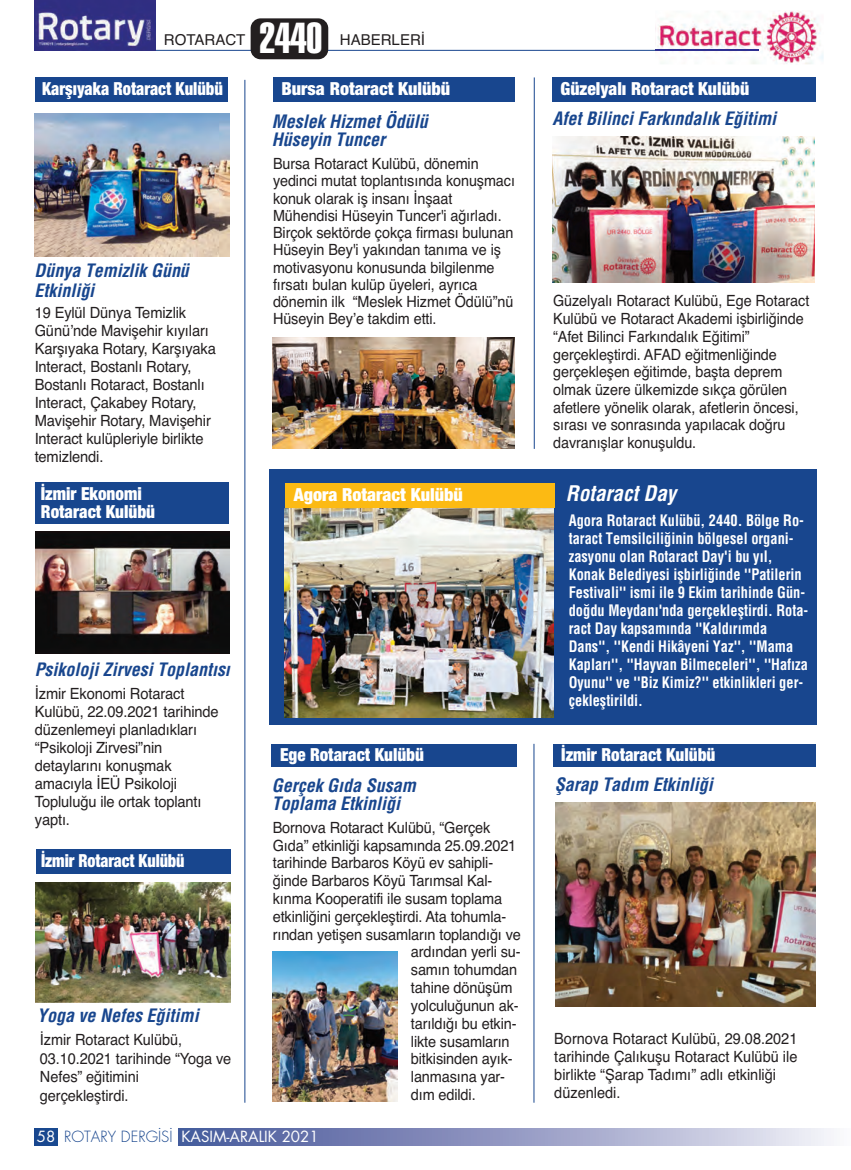
<style>
.page{position:relative;width:851px;height:1170px;background:#fff}
.page>*{position:absolute;margin:0;border:0;box-sizing:border-box;transform-origin:0 0}
.t1{font:42.6px "Helveticam Extra Compress";color:#fff}
.t2{font:italic 700 21px "Helveticam Cond";color:#fff}
.t3{font:italic 700 18px/18px "Helveticam Cond";color:#18468e}
.t4{font:900 18px "Helveticam New Cond";color:#fff;scale:.95 1}
.t5{font:900 18px "Helveticam New Cond";color:#fff}
.t6{font:900 18px "Helveticam New Cond";color:#fff;scale:.91 1}
.t7{font:900 18px "Helveticam New Cond";color:#fff;scale:.89 1}
.t8{font:15.45px/17.2px "Helvetica";letter-spacing:-.005em;color:#231f20;scale:.93 1}
.t9{font:15.45px/18px "Helvetica";letter-spacing:-.005em;color:#231f20;scale:.94 1}
.t10{font:15.45px/18px "Helvetica";letter-spacing:-.005em;color:#231f20;scale:.95 1}
.t11{font:700 15.45px/18px "Helveticam Cond";color:#fff;scale:.93 1}
.t12{font:15px "Futura Bookm";color:#fff}
.t13{font:15px "Helvetica";color:#231f20}
.s1{font-family:"Futura Lightm";color:#18468e}
</style>
<div class="page">
<svg style="left:34px;top:1128px;width:797px;height:16px;background:#919ac3"></svg>
<div style="left:58px;top:1127px;width:120px;height:22px;background:#fff"></div>
<div style="left:269px;top:469px;width:547px;height:256px;background:#18468e"></div>
<hr style="left:36px;top:50px;width:722px;height:1px;background:#18468e">
<img style="left:34px;top:0;width:121px;height:50px">
<img style="left:555px;top:802px;width:260px;height:204px">
<img style="left:35px;top:882px;width:196px;height:120px">
<img style="left:272px;top:337px;width:242px;height:111px">
<div style="left:553px;top:744px;width:263px;height:23px;background:#18468e"></div>
<div style="left:273px;top:77px;width:241px;height:25px;background:#18468e"></div>
<div style="left:552px;top:77px;width:263px;height:25px;background:#18468e"></div>
<div style="left:35px;top:77px;width:192px;height:25px;background:#18468e"></div>
<div style="left:36px;top:849px;width:194px;height:24px;background:#18468e"></div>
<div style="left:271px;top:744px;width:246px;height:23px;background:#18468e"></div>
<div style="left:250px;top:18px;width:78px;height:41px;background:#231f20;border-radius:10px"></div>
<hr style="left:244px;top:80px;width:1px;height:1022px;background:#18468e">
<hr style="left:533px;top:743px;width:1px;height:359px;background:#18468e">
<hr style="left:534px;top:77px;width:1px;height:372px;background:#18468e">
<img style="left:655px;top:11px;width:168px;height:53px">
<img style="left:655px;top:50px;width:103px;height:1px">
<img style="left:552px;top:137px;width:262px;height:146px">
<img style="left:35px;top:114px;width:194px;height:142px">
<img style="left:35px;top:531px;width:195px;height:122px">
<img style="left:285px;top:508px;width:268px;height:209px">
<div style="left:284px;top:483px;width:270px;height:24px;background:#fcba13"></div>
<div style="left:36px;top:482px;width:193px;height:41px;background:#18468e"></div>
<img style="left:273px;top:951px;width:124px;height:150px">
<h1 class="t1" style="left:259px;top:13px;width:64px">2440</h1>
<p class="t13" style="left:164px;top:31px;width:83px">ROTARACT</p>
<p class="t13" style="left:340px;top:31px;width:87px">HABERLERİ</p>
<p class="t6" style="left:42px;top:78px;width:200px">Karşıyaka Rotaract Kulübü</p>
<p class="t5" style="left:281px;top:77px;width:170px">Bursa Rotaract Kulübü</p>
<p class="t5" style="left:560px;top:77px;width:190px">Güzelyalı Rotaract Kulübü</p>
<p class="t3" style="left:34px;top:261px;width:156px;line-height:19.5px">Dünya Temizlik Günü<br>Etkinliği</p>
<p class="t10" style="left:35px;top:303px;width:192px">19 Eylül Dünya Temizlik<br>Günü’nde Mavişehir kıyıları<br>Karşıyaka Rotary, Karşıyaka<br>Interact, Bostanlı Rotary,<br>Bostanlı Rotaract, Bostanlı<br>Interact, Çakabey Rotary,<br>Mavişehir Rotary, Mavişehir<br>Interact kulüpleriyle birlikte temizlendi.</p>
<p class="t3" style="left:272px;top:112px;width:158px">Meslek Hizmet Ödülü<br>Hüseyin Tuncer</p>
<p class="t3" style="left:552px;top:110px;width:225px">Afet Bilinci Farkındalık Eğitimi</p>
<p class="t8" style="left:273px;top:155px;width:262px">Bursa Rotaract Kulübü, dönemin yedinci mutat toplantısında konuşmacı konuk olarak iş insanı İnşaat Mühendisi Hüseyin Tuncer'i ağırladı.<br>Birçok sektörde çokça firması bulunan Hüseyin Bey'i yakından tanıma ve iş motivasyonu konusunda bilgilenme fırsatı bulan kulüp üyeleri, ayrıca dönemin ilk “Meslek Hizmet Ödülü”nü Hüseyin Bey’e takdim etti.</p>
<p class="t8" style="left:553px;top:292px;width:277px;line-height:17.7px">Güzelyalı Rotaract Kulübü, Ege Rotaract Kulübü ve Rotaract Akademi işbirliğinde “Afet Bilinci Farkındalık Eğitimi” gerçekleştirdi. AFAD eğitmenliğinde gerçekleşen eğitimde, başta deprem olmak üzere ülkemizde sıkça görülen afetlere yönelik olarak, afetlerin öncesi, sırası ve sonrasında yapılacak doğru davranışlar konuşuldu.</p>
<p class="t4" style="left:41px;top:482px;width:108px">İzmir Ekonomi</p>
<p class="t5" style="left:294px;top:483px;width:170px">Agora Rotaract Kulübü</p>
<p class="t4" style="left:41px;top:500px;width:122px">Rotaract Kulübü</p>
<p class="t3" style="left:35px;top:660px;width:197px">Psikoloji Zirvesi Toplantısı</p>
<p class="t10" style="left:35px;top:684px;width:195px">İzmir Ekonomi Rotaract<br>Kulübü, 22.09.2021 tarihinde düzenlemeyi planladıkları “Psikoloji Zirvesi”nin detaylarını konuşmak amacıyla İEÜ Psikoloji<br>Topluluğu ile ortak toplantı yaptı.</p>
<p class="t7" style="left:41px;top:849px;width:162px">İzmir Rotaract Kulübü</p>
<p class="t3" style="left:37px;top:1006px;width:163px">Yoga ve Nefes Eğitimi</p>
<p class="t9" style="left:40px;top:1030px;width:205px;line-height:18.6px">İzmir Rotaract Kulübü,<br>03.10.2021 tarihinde “Yoga ve<br>Nefes” eğitimini gerçekleştirdi.</p>
<p class="t4" style="left:280px;top:743px;width:153px">Ege Rotaract Kulübü</p>
<p class="t3" style="left:272px;top:776px;width:145px">Gerçek Gıda Susam<br>Toplama Etkinliği</p>
<p class="t9" style="left:273px;top:818px;width:233px">Bornova Rotaract Kulübü, “Gerçek</p>
<p class="t9" style="left:273px;top:836px;width:260px">Gıda” etkinliği kapsamında 25.09.2021</p>
<p class="t9" style="left:273px;top:854px;width:236px">tarihinde Barbaros Köyü ev sahipli-</p>
<p class="t9" style="left:273px;top:871px;width:235px">ğinde Barbaros Köyü Tarımsal Kal-</p>
<p class="t9" style="left:273px;top:889px;width:245px">kınma Kooperatifi ile susam toplama</p>
<p class="t9" style="left:273px;top:907px;width:250px">etkinliğini gerçekleştirdi. Ata tohumla-</p>
<p class="t9" style="left:273px;top:925px;width:265px">rından yetişen susamların toplandığı ve</p>
<p class="t9" style="left:411px;top:943px;width:118px">ardından yerli su-</p>
<p class="t9" style="left:411px;top:960px;width:115px">samın tohumdan</p>
<p class="t9" style="left:411px;top:978px;width:109px">tahine dönüşüm</p>
<p class="t9" style="left:411px;top:996px;width:116px">yolculuğunun ak-</p>
<p class="t9" style="left:411px;top:1014px;width:114px">tarıldığı bu etkin-</p>
<p class="t9" style="left:411px;top:1032px;width:107px">likte susamların</p>
<p class="t9" style="left:411px;top:1049px;width:110px">bitkisinden ayık-</p>
<p class="t9" style="left:411px;top:1067px;width:102px">lanmasına yar-</p>
<p class="t9" style="left:411px;top:1085px;width:70px">dım edildi.</p>
<p class="t12" style="left:37px;top:1126px;width:283px">58 <span class="s1">ROTARY DERGİSİ</span> KASIM-ARALIK 2021</p>
<h2 class="t2" style="left:566px;top:480px;width:112px">Rotaract Day</h2>
<p class="t11" style="left:568px;top:511px;width:259px">Agora Rotaract Kulübü, 2440. Bölge Ro&shy;taract Temsilciliğinin bölgesel organi&shy;zasyonu olan Rotaract Day'i bu yıl, Konak Belediyesi işbirliğinde ''Patilerin Festivali'' ismi ile 9 Ekim tarihinde Gün&shy;doğdu Meydanı'nda gerçekleştirdi. Rota&shy;ract Day kapsamında ''Kaldırımda Dans'', ''Kendi Hikâyeni Yaz'', ''Mama Kapları'', ''Hayvan Bilmeceleri'', ''Hafıza Oyunu'' ve ''Biz Kimiz?'' etkinlikleri ger&shy;çekleştirildi.</p>
<p class="t4" style="left:561px;top:743px;width:164px">İzmir Rotaract Kulübü</p>
<p class="t3" style="left:554px;top:775px;width:160px">Şarap Tadım Etkinliği</p>
<p class="t9" style="left:554px;top:1029px;width:260px">Bornova Rotaract Kulübü, 29.08.2021 tarihinde Çalıkuşu Rotaract Kulübü ile birlikte “Şarap Tadımı” adlı etkinliği düzenledi.</p>
</div>
